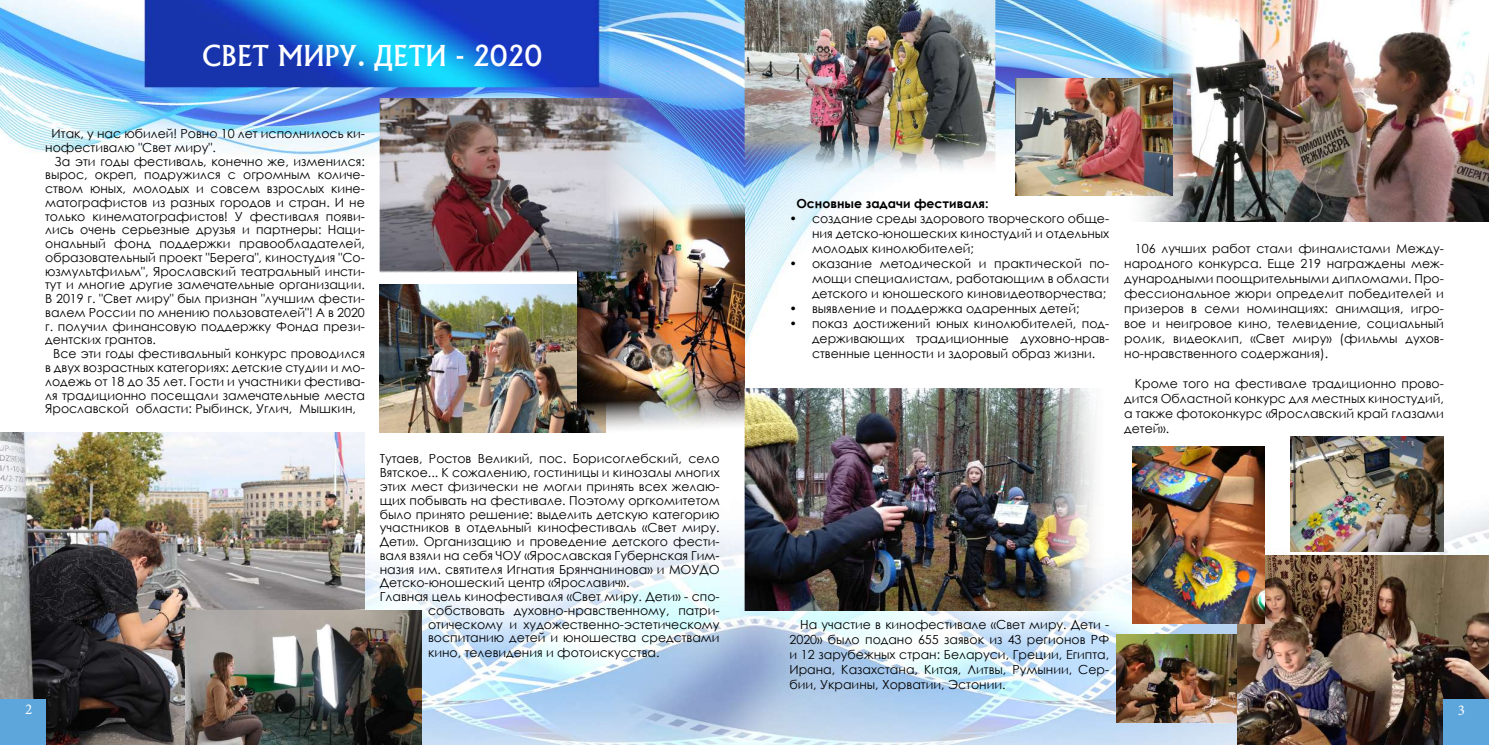
<style>
.page{position:relative;width:1489px;height:745px;background:#fff}
.page>*{position:absolute;margin:0;border:0;box-sizing:border-box;transform-origin:0 0}
.t1{font:500 27.5px "Albertus";color:#fff}
.t2{font:15px "Minion Pro";color:#fff}
.t3{font:12.5px/15px "Century Gothic";color:#000;text-align:justify}
.t4{font:700 12.5px "Century Gothic";color:#000}
</style>
<div class="page">
<img style="left:0;top:0;width:1488px;height:744px">
<img style="left:1123px;top:0;width:365px;height:221px">
<img style="left:1116px;top:633px;width:121px;height:88px">
<img style="left:1237px;top:555px;width:251px;height:189px">
<img style="left:1132px;top:446px;width:132px;height:177px">
<img style="left:1290px;top:436px;width:153px;height:115px">
<img style="left:1015px;top:78px;width:157px;height:118px">
<img style="left:380px;top:284px;width:197px;height:148px">
<img style="left:577px;top:204px;width:167px;height:228px">
<img style="left:380px;top:98px;width:289px;height:175px">
<img style="left:744px;top:0;width:250px;height:176px">
<img style="left:0;top:432px;width:365px;height:312px">
<img style="left:185px;top:609px;width:236px;height:135px">
<img style="left:744px;top:388px;width:365px;height:221px">
<div style="left:1443px;top:699px;width:45px;height:45px;background:#5ca6dc"></div>
<div style="left:0;top:699px;width:45px;height:45px;background:#5ca6dc"></div>
<h1 class="t1" style="left:202px;top:39px;width:341px">СВЕТ МИРУ. ДЕТИ - 2020</h1>
<p class="t3" style="left:45px;top:126px;width:321px;line-height:13.8px;text-indent:6px">Итак, у нас юбилей! Ровно 10 лет исполнилось ки&shy;нофестивалю "Свет миру".</p>
<p class="t3" style="left:45px;top:154px;width:321px;line-height:13.8px;text-indent:9px">За эти годы фестиваль, конечно же, изменился: вырос, окреп, подружился с огромным количе&shy;ством юных, молодых и совсем взрослых кине&shy;матографистов из разных городов и стран. И не только кинематографистов! У фестиваля появи&shy;лись очень серьезные друзья и партнеры: Наци&shy;ональный фонд поддержки правообладателей, образовательный проект "Берега", киностудия "Со&shy;юзмультфильм", Ярославский театральный инсти&shy;тут и многие другие замечательные организации.<br>В 2019 г. "Свет миру" был признан "лучшим фести&shy;валем России по мнению пользователей"! А в 2020 г. получил финансовую поддержку Фонда прези&shy;дентских грантов.</p>
<p class="t3" style="left:45px;top:346px;width:321px;line-height:13.8px;text-indent:8px">Все эти годы фестивальный конкурс проводился в двух возрастных категориях: детские студии и мо&shy;лодежь от 18 до 35 лет. Гости и участники фестива&shy;ля традиционно посещали замечательные места Ярославской области: Рыбинск, Углич, Мышкин,</p>
<p class="t3" style="left:380px;top:451px;width:341px">Тутаев, Ростов Великий, пос. Борисоглебский, село</p>
<p class="t3" style="left:380px;top:464px;width:341px">Вятское... К сожалению, гостиницы и кинозалы многих</p>
<p class="t3" style="left:380px;top:478px;width:341px">этих мест физически не могли принять всех желаю-</p>
<p class="t3" style="left:380px;top:492px;width:341px">щих побывать на фестивале. Поэтому оргкомитетом</p>
<p class="t3" style="left:380px;top:506px;width:341px">было принято решение: выделить детскую категорию</p>
<p class="t3" style="left:380px;top:519px;width:341px">участников в отдельный кинофестиваль «Свет миру.</p>
<p class="t3" style="left:380px;top:533px;width:341px">Дети». Организацию и проведение детского фести-</p>
<p class="t3" style="left:380px;top:547px;width:341px">валя взяли на себя ЧОУ «Ярославская Губернская Гим-</p>
<p class="t3" style="left:380px;top:561px;width:341px">назия им. святителя Игнатия Брянчанинова» и МОУДО</p>
<p class="t3" style="left:380px;top:574px;width:251px">Детско-юношеский центр «Ярославич».</p>
<p class="t3" style="left:380px;top:588px;width:341px">Главная цель кинофестиваля «Свет миру. Дети» - спо-</p>
<p class="t3" style="left:428px;top:602px;width:293px">собствовать духовно-нравственному, патри-</p>
<p class="t3" style="left:428px;top:616px;width:293px">отическому и художественно-эстетическому</p>
<p class="t3" style="left:428px;top:629px;width:293px">воспитанию детей и юношества средствами</p>
<p class="t3" style="left:428px;top:644px;width:233px">кино, телевидения и фотоискусства.</p>
<p class="t4" style="left:796px;top:194px;width:194px">Основные задачи фестиваля:</p>
<p class="t3" style="left:812px;top:211px;width:299px;text-indent:-22px">• создание среды здорового творческого обще&shy;ния детско-юношеских киностудий и отдельных молодых кинолюбителей;</p>
<p class="t3" style="left:812px;top:256px;width:299px;text-indent:-22px">• оказание методической и практической по&shy;мощи специалистам, работающим в области детского и юношеского киновидеотворчества;</p>
<p class="t3" style="left:789px;top:301px;width:291px">• выявление и поддержка одаренных детей;</p>
<p class="t3" style="left:812px;top:316px;width:299px;text-indent:-22px">• показ достижений юных кинолюбителей, под&shy;держивающих традиционные духовно-нрав&shy;ственные ценности и здоровый образ жизни.</p>
<p class="t3" style="left:1124px;top:241px;width:321px;text-indent:11px">106 лучших работ стали финалистами Между&shy;народного конкурса. Еще 219 награждены меж&shy;дународными поощрительными дипломами. Про&shy;фессиональное жюри определит победителей и призеров в семи номинациях: анимация, игро&shy;вое и неигровое кино, телевидение, социальный ролик, видеоклип, «Свет миру» (фильмы духов&shy;но-нравственного содержания).</p>
<p class="t3" style="left:1124px;top:376px;width:321px;text-indent:11px">Кроме того на фестивале традиционно прово&shy;дится Областной конкурс для местных киностудий, а также фотоконкурс «Ярославский край глазами детей».</p>
<p class="t3" style="left:789px;top:616px;width:321px;text-indent:11px">На участие в кинофестивале «Свет миру. Дети - 2020» было подано 655 заявок из 43 регионов РФ и 12 зарубежных стран: Беларуси, Греции, Египта, Ирана, Казахстана, Китая, Литвы, Румынии, Сер&shy;бии, Украины, Хорватии, Эстонии.</p>
<p class="t2" style="left:25px;top:699px;width:9px">2</p>
<p class="t2" style="left:1457px;top:700px;width:9px">3</p>
</div>
